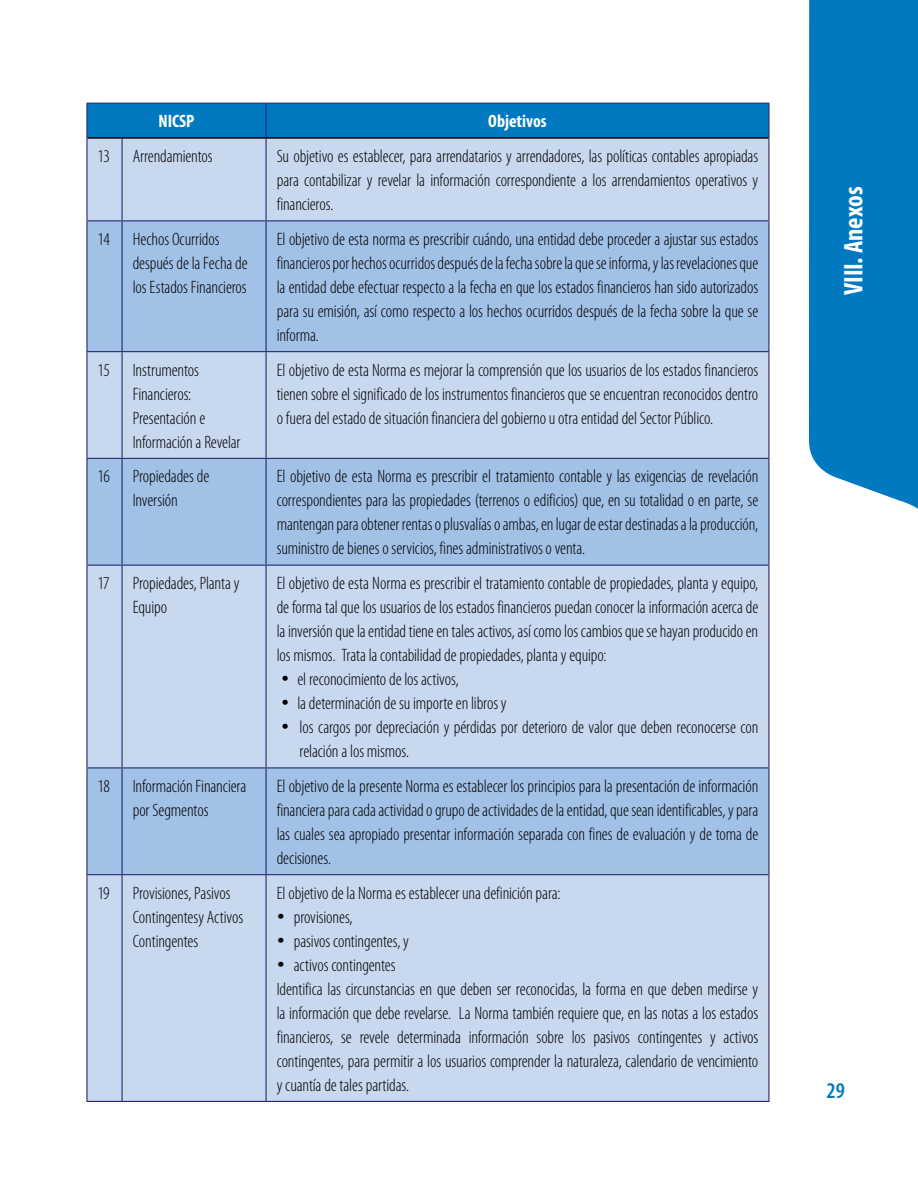
<style>
.page{position:relative;width:918px;height:1188px;background:#fff}
.page>*{position:absolute;margin:0;border:0;box-sizing:border-box;transform-origin:0 0}
.t1{font:700 condensed 27px "Myriad Pro";letter-spacing:-.005em;color:#fff}
.t2{font:600 condensed 22.5px "Myriad Pro";color:#0079c1}
.t3{font:300 condensed 18px/24px "Myriad Pro";letter-spacing:-.005em;color:#000}
.t4{font:700 condensed 18px "Myriad Pro";color:#fff}
</style>
<div class="page">
<div style="left:809px;top:0;width:109px;height:509px;background:#0079c1"></div>
<div style="left:88px;top:104px;width:680px;height:33px;background:#0079c1"></div>
<div style="left:88px;top:139px;width:680px;height:962px;background:#c7d8ef"></div>
<svg style="left:88px;top:221px;width:680px;height:653px;background:#b2cbe9"></svg>
<hr style="left:86px;top:103px;width:36px;height:1px;background:#282974">
<hr style="left:86px;top:104px;width:2px;height:34px;background:#282974">
<hr style="left:122px;top:103px;width:144px;height:1px;background:#282974">
<hr style="left:266px;top:103px;width:504px;height:1px;background:#282974">
<hr style="left:266px;top:104px;width:1px;height:33px;background:#282974">
<hr style="left:768px;top:104px;width:2px;height:34px;background:#282974">
<hr style="left:86px;top:138px;width:2px;height:82px;background:#282974">
<hr style="left:122px;top:139px;width:1px;height:81px;background:#282974">
<hr style="left:266px;top:139px;width:1px;height:81px;background:#282974">
<hr style="left:768px;top:138px;width:2px;height:82px;background:#282974">
<hr style="left:86px;top:220px;width:36px;height:1px;background:#282974">
<hr style="left:86px;top:221px;width:2px;height:130px;background:#282974">
<hr style="left:122px;top:220px;width:144px;height:1px;background:#282974">
<hr style="left:122px;top:221px;width:1px;height:130px;background:#282974">
<hr style="left:266px;top:220px;width:504px;height:1px;background:#282974">
<hr style="left:266px;top:221px;width:1px;height:130px;background:#282974">
<hr style="left:768px;top:221px;width:2px;height:130px;background:#282974">
<hr style="left:86px;top:351px;width:36px;height:1px;background:#282974">
<hr style="left:86px;top:352px;width:2px;height:106px;background:#282974">
<hr style="left:122px;top:351px;width:144px;height:1px;background:#282974">
<hr style="left:122px;top:352px;width:1px;height:106px;background:#282974">
<hr style="left:266px;top:351px;width:504px;height:1px;background:#282974">
<hr style="left:266px;top:352px;width:1px;height:106px;background:#282974">
<hr style="left:768px;top:352px;width:2px;height:106px;background:#282974">
<hr style="left:86px;top:458px;width:36px;height:1px;background:#282974">
<hr style="left:86px;top:459px;width:2px;height:106px;background:#282974">
<hr style="left:122px;top:458px;width:144px;height:1px;background:#282974">
<hr style="left:122px;top:459px;width:1px;height:106px;background:#282974">
<hr style="left:266px;top:458px;width:504px;height:1px;background:#282974">
<hr style="left:266px;top:459px;width:1px;height:106px;background:#282974">
<hr style="left:768px;top:459px;width:2px;height:106px;background:#282974">
<hr style="left:86px;top:565px;width:36px;height:1px;background:#282974">
<hr style="left:86px;top:566px;width:2px;height:201px;background:#282974">
<hr style="left:122px;top:565px;width:144px;height:1px;background:#282974">
<hr style="left:122px;top:566px;width:1px;height:201px;background:#282974">
<hr style="left:266px;top:565px;width:504px;height:1px;background:#282974">
<hr style="left:266px;top:566px;width:1px;height:201px;background:#282974">
<hr style="left:768px;top:566px;width:2px;height:201px;background:#282974">
<hr style="left:86px;top:767px;width:36px;height:1px;background:#282974">
<hr style="left:86px;top:768px;width:2px;height:106px;background:#282974">
<hr style="left:122px;top:767px;width:144px;height:1px;background:#282974">
<hr style="left:122px;top:768px;width:1px;height:106px;background:#282974">
<hr style="left:266px;top:767px;width:504px;height:1px;background:#282974">
<hr style="left:266px;top:768px;width:1px;height:106px;background:#282974">
<hr style="left:768px;top:768px;width:2px;height:106px;background:#282974">
<hr style="left:86px;top:874px;width:36px;height:1px;background:#282974">
<hr style="left:86px;top:875px;width:2px;height:226px;background:#282974">
<hr style="left:122px;top:874px;width:144px;height:1px;background:#282974">
<hr style="left:122px;top:875px;width:1px;height:226px;background:#282974">
<hr style="left:266px;top:874px;width:504px;height:1px;background:#282974">
<hr style="left:266px;top:875px;width:1px;height:226px;background:#282974">
<hr style="left:768px;top:875px;width:2px;height:226px;background:#282974">
<hr style="left:86px;top:1101px;width:36px;height:1px;background:#282974">
<hr style="left:122px;top:1101px;width:144px;height:1px;background:#282974">
<hr style="left:266px;top:1101px;width:504px;height:1px;background:#282974">
<hr style="left:88px;top:137px;width:34px;height:2px;background:#000">
<hr style="left:122px;top:137px;width:144px;height:2px;background:#000">
<hr style="left:266px;top:137px;width:502px;height:2px;background:#000">
<p class="t4" style="left:159px;top:110px;width:37px">NICSP</p>
<p class="t4" style="left:488px;top:110px;width:60px">Objetivos</p>
<p class="t3" style="left:98px;top:145px;width:14px">13</p>
<p class="t3" style="left:133px;top:145px;width:82px">Arrendamientos</p>
<p class="t3" style="left:277px;top:145px;width:483px;text-align:justify">Su objetivo es establecer, para arrendatarios y arrendadores, las políticas contables apropiadas para contabilizar y revelar la información correspondiente a los arrendamientos operativos y financieros.</p>
<p class="t3" style="left:98px;top:227px;width:14px">14</p>
<p class="t3" style="left:133px;top:227px;width:116px">Hechos Ocurridos después de la Fecha de los Estados Financieros</p>
<p class="t3" style="left:277px;top:227px;width:483px;text-align:justify">El objetivo de esta norma es prescribir cuándo, una entidad debe proceder a ajustar sus estados financieros por hechos ocurridos después de la fecha sobre la que se informa, y las revelaciones que la entidad debe efectuar respecto a la fecha en que los estados financieros han sido autorizados para su emisión, así como respecto a los hechos ocurridos después de la fecha sobre la que se informa.</p>
<p class="t3" style="left:98px;top:358px;width:14px">15</p>
<p class="t3" style="left:133px;top:358px;width:109px">Instrumentos<br>Financieros:<br>Presentación e<br>Información a Revelar</p>
<p class="t3" style="left:277px;top:358px;width:483px;text-align:justify">El objetivo de esta Norma es mejorar la comprensión que los usuarios de los estados financieros tienen sobre el significado de los instrumentos financieros que se encuentran reconocidos dentro o fuera del estado de situación financiera del gobierno u otra entidad del Sector Público.</p>
<p class="t3" style="left:98px;top:465px;width:14px">16</p>
<p class="t3" style="left:133px;top:465px;width:78px">Propiedades de<br>Inversión</p>
<p class="t3" style="left:277px;top:465px;width:483px;text-align:justify">El objetivo de esta Norma es prescribir el tratamiento contable y las exigencias de revelación correspondientes para las propiedades (terrenos o edificios) que, en su totalidad o en parte, se mantengan para obtener rentas o plusvalías o ambas, en lugar de estar destinadas a la producción, suministro de bienes o servicios, fines administrativos o venta.</p>
<p class="t3" style="left:98px;top:572px;width:14px">17</p>
<p class="t3" style="left:133px;top:572px;width:108px">Propiedades, Planta y<br>Equipo</p>
<p class="t3" style="left:277px;top:572px;width:483px;text-align:justify">El objetivo de esta Norma es prescribir el tratamiento contable de propiedades, planta y equipo, de forma tal que los usuarios de los estados financieros puedan conocer la información acerca de la inversión que la entidad tiene en tales activos, así como los cambios que se hayan producido en los mismos. Trata la contabilidad de propiedades, planta y equipo:</p>
<p class="t3" style="left:281px;top:668px;width:179px">• el reconocimiento de los activos,</p>
<p class="t3" style="left:281px;top:692px;width:227px">• la determinación de su importe en libros y</p>
<p class="t3" style="left:300px;top:716px;width:460px;text-indent:-18px">• los cargos por depreciación y pérdidas por deterioro de valor que deben reconocerse con relación a los mismos.</p>
<p class="t3" style="left:98px;top:774px;width:14px">18</p>
<p class="t3" style="left:133px;top:774px;width:115px">Información Financiera por Segmentos</p>
<p class="t3" style="left:277px;top:774px;width:483px;text-align:justify">El objetivo de la presente Norma es establecer los principios para la presentación de información financiera para cada actividad o grupo de actividades de la entidad, que sean identificables, y para las cuales sea apropiado presentar información separada con fines de evaluación y de toma de decisiones.</p>
<p class="t3" style="left:98px;top:881px;width:14px">19</p>
<p class="t3" style="left:133px;top:881px;width:112px">Provisiones, Pasivos<br>Contingentesy Activos<br>Contingentes</p>
<p class="t3" style="left:277px;top:881px;width:285px">El objetivo de la Norma es establecer una definición para:</p>
<p class="t3" style="left:277px;top:905px;width:77px">• provisiones,</p>
<p class="t3" style="left:277px;top:929px;width:134px">• pasivos contingentes, y</p>
<p class="t3" style="left:277px;top:953px;width:483px">• activos contingentes<br>Identifica las circunstancias en que deben ser reconocidas, la forma en que deben medirse y la información que debe revelarse. La Norma también requiere que, en las notas a los estados financieros, se revele determinada información sobre los pasivos contingentes y activos contingentes, para permitir a los usuarios comprender la naturaleza, calendario de vencimiento y cuantía de tales partidas.</p>
<h1 class="t1" style="left:837px;top:295px;width:110px;rotate:-90deg">VIII. Anexos</h1>
<p class="t2" style="left:827px;top:1077px;width:20px">29</p>
</div>
